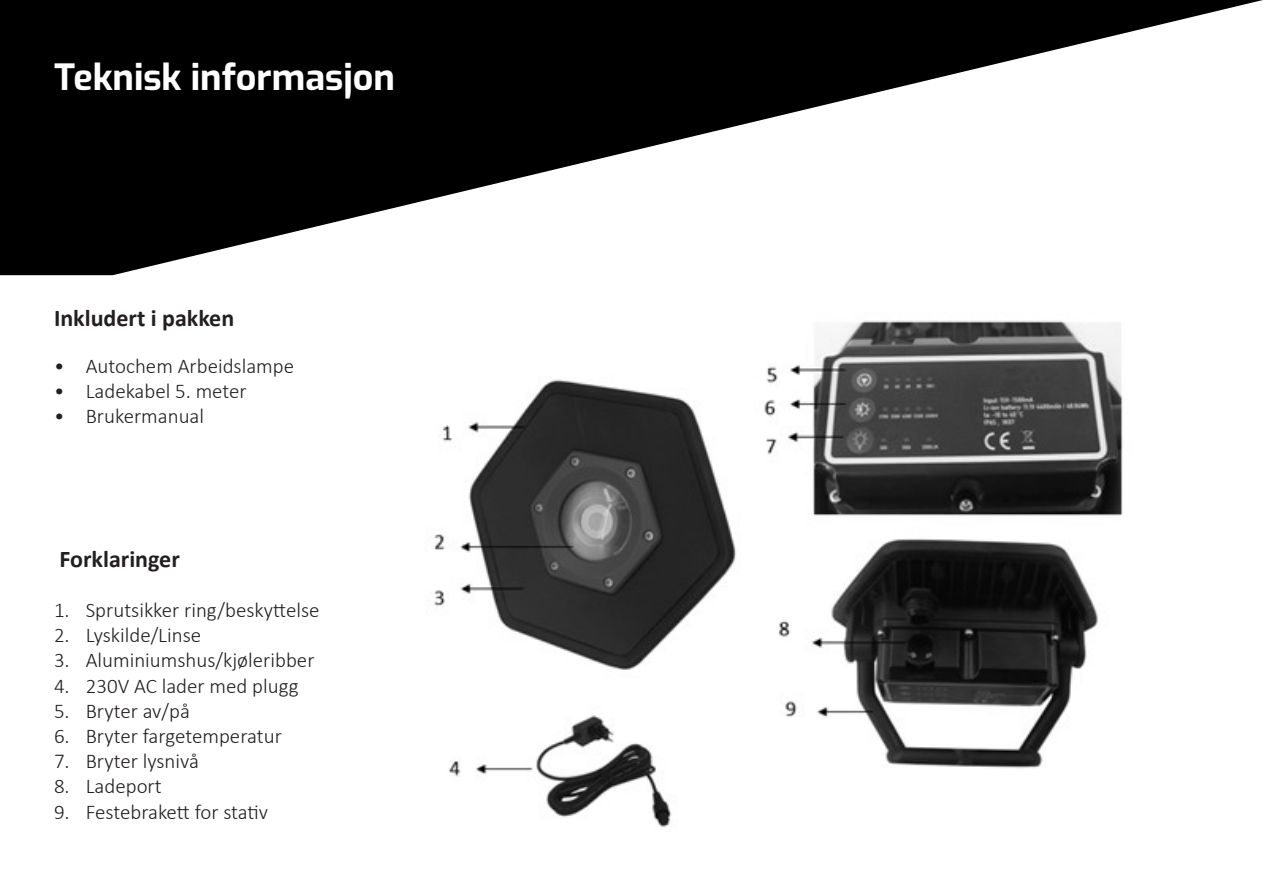
<style>
.page{position:relative;width:1263px;height:893px;background:#fff}
.page>*{position:absolute;margin:0;border:0;box-sizing:border-box;transform-origin:0 0}
.t1{font:100 36px "Exo";color:#fff}
.t2{font:700 24px "Calibri";color:#231f20}
.t3{font:300 21px "Calibri";color:#231f20}
</style>
<div class="page">
<svg style="left:0;top:0;width:1263px;height:275px;fill:#000"></svg>
<img style="left:434px;top:320px;width:689px;height:507px">
<p class="t1" style="left:54px;top:51px;width:342px">Teknisk informasjon</p>
<p class="t2" style="left:54px;top:301px;width:182px">Inkludert i pakken</p>
<p class="t3" style="left:54px;top:353px;width:242px">• Autochem Arbeidslampe</p>
<p class="t3" style="left:54px;top:378px;width:194px">• Ladekabel 5. meter</p>
<p class="t3" style="left:54px;top:403px;width:152px">• Brukermanual</p>
<p class="t2" style="left:59px;top:542px;width:122px">Forklaringer</p>
<p class="t3" style="left:54px;top:597px;width:267px">1. Sprutsikker ring/beskyttelse</p>
<p class="t3" style="left:54px;top:622px;width:149px">2. Lyskilde/Linse</p>
<p class="t3" style="left:54px;top:647px;width:262px">3. Aluminiumshus/kjøleribber</p>
<p class="t3" style="left:54px;top:673px;width:246px">4. 230V AC lader med plugg</p>
<p class="t3" style="left:54px;top:698px;width:137px">5. Bryter av/på</p>
<p class="t3" style="left:54px;top:723px;width:229px">6. Bryter fargetemperatur</p>
<p class="t3" style="left:54px;top:748px;width:146px">7. Bryter lysnivå</p>
<p class="t3" style="left:54px;top:773px;width:109px">8. Ladeport</p>
<p class="t3" style="left:54px;top:799px;width:216px">9. Festebrakett for stativ</p>
</div>
